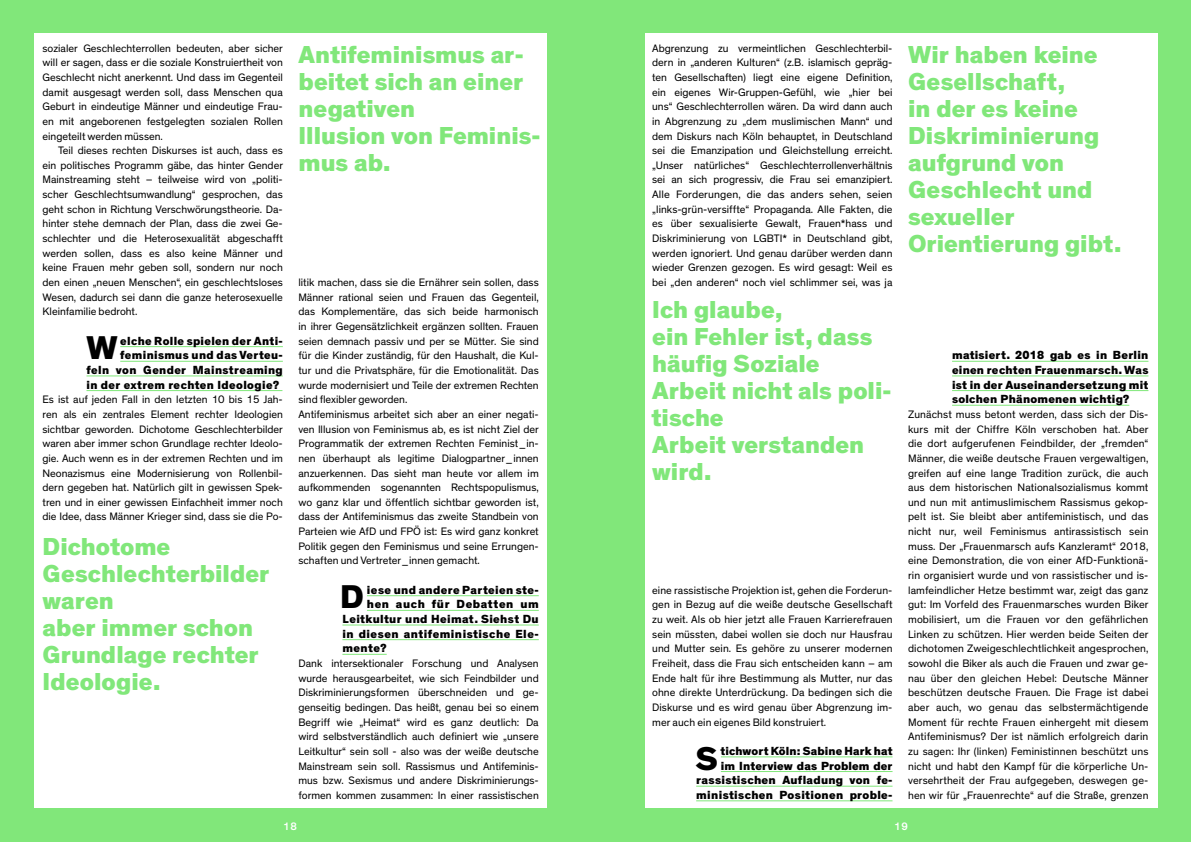
<style>
.page{position:relative;width:1191px;height:842px;background:#81e77a}
.page>*{position:absolute;margin:0;border:0;box-sizing:border-box;transform-origin:0 0}
.t1{font:800 33.5px "Theinhardt";color:#000}
.t2{font:800 25px/27px "Theinhardt";color:#81e77a}
.t3{font:800 12px/14.7px "Theinhardt";letter-spacing:.03em;color:#000;text-align:right}
.t4{font:800 12px "Theinhardt";letter-spacing:.05em;color:#000}
.t5{font:11px/14.7px "Theinhardt";color:#000;text-align:justify}
.t6{font:500 11px "Theinhardt";color:#fff}
</style>
<div class="page">
<div style="left:644px;top:34px;width:513px;height:774px;background:#fff"></div>
<div style="left:34px;top:34px;width:512px;height:774px;background:#fff"></div>
<hr style="left:120px;top:346px;width:163px;height:1px;background:#81e77a">
<hr style="left:120px;top:361px;width:163px;height:1px;background:#81e77a">
<hr style="left:86px;top:375px;width:197px;height:1px;background:#81e77a">
<hr style="left:86px;top:390px;width:196px;height:1px;background:#81e77a">
<hr style="left:367px;top:595px;width:172px;height:1px;background:#81e77a">
<hr style="left:367px;top:610px;width:172px;height:1px;background:#81e77a">
<hr style="left:342px;top:624px;width:197px;height:1px;background:#81e77a">
<hr style="left:342px;top:639px;width:197px;height:1px;background:#81e77a">
<hr style="left:342px;top:654px;width:45px;height:1px;background:#81e77a">
<hr style="left:721px;top:756px;width:171px;height:1px;background:#81e77a">
<hr style="left:721px;top:771px;width:171px;height:1px;background:#81e77a">
<hr style="left:696px;top:786px;width:196px;height:1px;background:#81e77a">
<hr style="left:696px;top:800px;width:196px;height:1px;background:#81e77a">
<hr style="left:952px;top:361px;width:196px;height:1px;background:#81e77a">
<hr style="left:952px;top:375px;width:196px;height:1px;background:#81e77a">
<hr style="left:952px;top:390px;width:196px;height:1px;background:#81e77a">
<hr style="left:952px;top:405px;width:177px;height:1px;background:#81e77a">
<p class="t5" style="left:43px;top:41px;width:242px">sozialer Geschlechterrollen bedeuten, aber sicher will er sagen, dass er die soziale Konstruiertheit von Geschlecht nicht anerkennt. Und dass im Gegenteil damit ausgesagt werden soll, dass Menschen qua Geburt in eindeutige Männer und eindeutige Frau&shy;en mit angeborenen festgelegten sozialen Rollen eingeteilt werden müssen.</p>
<p class="t5" style="left:43px;top:143px;width:242px;text-indent:16px">Teil dieses rechten Diskurses ist auch, dass es ein politisches Programm gäbe, das hinter Gender Mainstreaming steht – teilweise wird von „politi&shy;scher Geschlechtsumwandlung“ gesprochen, das geht schon in Richtung Verschwörungstheorie. Da&shy;hinter stehe demnach der Plan, dass die zwei Ge&shy;schlechter und die Heterosexualität abgeschafft werden sollen, dass es also keine Männer und keine Frauen mehr geben soll, sondern nur noch den einen „neuen Menschen“, ein geschlechtsloses Wesen, dadurch sei dann die ganze heterosexuelle Kleinfamilie bedroht.</p>
<h1 class="t1" style="left:86px;top:327px;width:33px">W</h1>
<p class="t3" style="left:120px;top:334px;width:164px">elche Rolle spielen der Anti-</p>
<p class="t3" style="left:120px;top:348px;width:164px">feminismus und das Verteu-</p>
<p class="t3" style="left:86px;top:363px;width:198px">feln von Gender Mainstreaming</p>
<p class="t3" style="left:86px;top:378px;width:194px">in der extrem rechten Ideologie?</p>
<p class="t5" style="left:43px;top:392px;width:242px">Es ist auf jeden Fall in den letzten 10 bis 15 Jah&shy;ren als ein zentrales Element rechter Ideologien sichtbar geworden. Dichotome Geschlechterbilder waren aber immer schon Grundlage rechter Ideolo&shy;gie. Auch wenn es in der extremen Rechten und im Neonazismus eine Modernisierung von Rollenbil&shy;dern gegeben hat. Natürlich gilt in gewissen Spek&shy;tren und in einer gewissen Einfachheit immer noch die Idee, dass Männer Krieger sind, dass sie die Po-</p>
<h2 class="t2" style="left:43px;top:534px;width:228px">Dichotome<br>Geschlechterbilder waren<br>aber immer schon<br>Grundlage rechter<br>Ideologie.</h2>
<h2 class="t2" style="left:298px;top:41px;width:243px">Antifeminismus ar&shy;beitet sich an einer negativen<br>Illusion von Feminis&shy;mus ab.</h2>
<p class="t5" style="left:652px;top:41px;width:242px">Abgrenzung zu vermeintlichen Geschlechterbil&shy;dern in „anderen Kulturen“ (z.B. islamisch gepräg&shy;ten Gesellschaften) liegt eine eigene Definition, ein eigenes Wir-Gruppen-Gefühl, wie „hier bei uns“ Geschlechterrollen wären. Da wird dann auch in Abgrenzung zu „dem muslimischen Mann“ und dem Diskurs nach Köln behauptet, in Deutschland sei die Emanzipation und Gleichstellung erreicht. „Unser natürliches“ Geschlechterrollenverhältnis sei an sich progressiv, die Frau sei emanzipiert.<br>Alle Forderungen, die das anders sehen, seien „links-grün-versiffte“ Propaganda. Alle Fakten, die es über sexualisierte Gewalt, Frauen*hass und Diskriminierung von LGBTI* in Deutschland gibt, werden ignoriert. Und genau darüber werden dann wieder Grenzen gezogen. Es wird gesagt: Weil es bei „den anderen“ noch viel schlimmer sei, was ja</p>
<p class="t5" style="left:298px;top:275px;width:242px;text-align:left">litik machen, dass sie die Ernährer sein sollen, dass Männer rational seien und Frauen das Gegenteil, das Komplementäre, das sich beide harmonisch in ihrer Gegensätzlichkeit ergänzen sollten. Frauen seien demnach passiv und per se Mütter. Sie sind für die Kinder zuständig, für den Haushalt, die Kul&shy;tur und die Privatsphäre, für die Emotionalität. Das wurde modernisiert und Teile der extremen Rechten sind flexibler geworden.<br>Antifeminismus arbeitet sich aber an einer negati&shy;ven Illusion von Feminismus ab, es ist nicht Ziel der Programmatik der extremen Rechten Feminist_in&shy;nen überhaupt als legitime Dialogpartner_innen anzuerkennen. Das sieht man heute vor allem im aufkommenden sogenannten Rechtspopulismus, wo ganz klar und öffentlich sichtbar geworden ist, dass der Antifeminismus das zweite Standbein von Parteien wie AfD und FPÖ ist: Es wird ganz konkret Politik gegen den Feminismus und seine Errungen&shy;schaften und Vertreter_innen gemacht.</p>
<h1 class="t1" style="left:340px;top:576px;width:25px">D</h1>
<p class="t3" style="left:367px;top:583px;width:173px">iese und andere Parteien ste-</p>
<h2 class="t2" style="left:652px;top:297px;width:241px">Ich glaube,<br>ein Fehler ist, dass häufig Soziale<br>Arbeit nicht als poli&shy;tische<br>Arbeit verstanden wird.</h2>
<p class="t5" style="left:652px;top:583px;width:242px">eine rassistische Projektion ist, gehen die Forderun&shy;gen in Bezug auf die weiße deutsche Gesellschaft zu weit. Als ob hier jetzt alle Frauen Karrierefrauen sein müssten, dabei wollen sie doch nur Hausfrau und Mutter sein. Es gehöre zu unserer modernen Freiheit, dass die Frau sich entscheiden kann – am Ende halt für ihre Bestimmung als Mutter, nur das ohne direkte Unterdrückung. Da bedingen sich die Diskurse und es wird genau über Abgrenzung im&shy;mer auch ein eigenes Bild konstruiert.</p>
<h1 class="t1" style="left:696px;top:737px;width:24px">S</h1>
<p class="t4" style="left:367px;top:597px;width:173px">hen auch für Debatten um</p>
<p class="t3" style="left:342px;top:612px;width:198px">Leitkultur und Heimat. Siehst Du</p>
<p class="t3" style="left:342px;top:627px;width:198px">in diesen antifeministische Ele-</p>
<p class="t3" style="left:342px;top:641px;width:46px">mente?</p>
<p class="t5" style="left:298px;top:656px;width:242px">Dank intersektionaler Forschung und Analysen wurde herausgearbeitet, wie sich Feindbilder und Diskriminierungsformen überschneiden und ge&shy;genseitig bedingen. Das heißt, genau bei so einem Begriff wie „Heimat“ wird es ganz deutlich: Da wird selbstverständlich auch definiert wie „unsere Leitkultur“ sein soll - also was der weiße deutsche Mainstream sein soll. Rassismus und Antifeminis&shy;mus bzw. Sexismus und andere Diskriminierungs&shy;formen kommen zusammen: In einer rassistischen</p>
<p class="t3" style="left:696px;top:744px;width:198px">tichwort Köln: Sabine Hark hat<br>im Interview das Problem der rassistischen Aufladung von fe&shy;ministischen Positionen proble-</p>
<h2 class="t2" style="left:908px;top:41px;width:215px">Wir haben keine<br>Gesellschaft,<br>in der es keine<br>Diskriminierung aufgrund von<br>Geschlecht und sexueller<br>Orientierung gibt.</h2>
<p class="t3" style="left:952px;top:348px;width:198px;text-align:justify">matisiert. 2018 gab es in Berlin einen rechten Frauenmarsch. Was ist in der Auseinandersetzung mit solchen Phänomenen wichtig?</p>
<p class="t5" style="left:908px;top:407px;width:242px">Zunächst muss betont werden, dass sich der Dis&shy;kurs mit der Chiffre Köln verschoben hat. Aber die dort aufgerufenen Feindbilder, der „fremden“ Männer, die weiße deutsche Frauen vergewaltigen, greifen auf eine lange Tradition zurück, die auch aus dem historischen Nationalsozialismus kommt und nun mit antimuslimischem Rassismus gekop&shy;pelt ist. Sie bleibt aber antifeministisch, und das nicht nur, weil Feminismus antirassistisch sein muss. Der „Frauenmarsch aufs Kanzleramt“ 2018, eine Demonstration, die von einer AfD-Funktionä&shy;rin organisiert wurde und von rassistischer und is&shy;lamfeindlicher Hetze bestimmt war, zeigt das ganz gut: Im Vorfeld des Frauenmarsches wurden Biker mobilisiert, um die Frauen vor den gefährlichen Linken zu schützen. Hier werden beide Seiten der dichotomen Zweigeschlechtlichkeit angesprochen, sowohl die Biker als auch die Frauen und zwar ge&shy;nau über den gleichen Hebel: Deutsche Männer beschützen deutsche Frauen. Die Frage ist dabei aber auch, wo genau das selbstermächtigende Moment für rechte Frauen einhergeht mit diesem Antifeminismus? Der ist nämlich erfolgreich darin zu sagen: Ihr (linken) Feministinnen beschützt uns nicht und habt den Kampf für die körperliche Un&shy;versehrtheit der Frau aufgegeben, deswegen ge&shy;hen wir für „Frauenrechte“ auf die Straße, grenzen</p>
<p class="t6" style="left:283px;top:819px;width:15px">18</p>
<p class="t6" style="left:894px;top:819px;width:15px">19</p>
</div>
